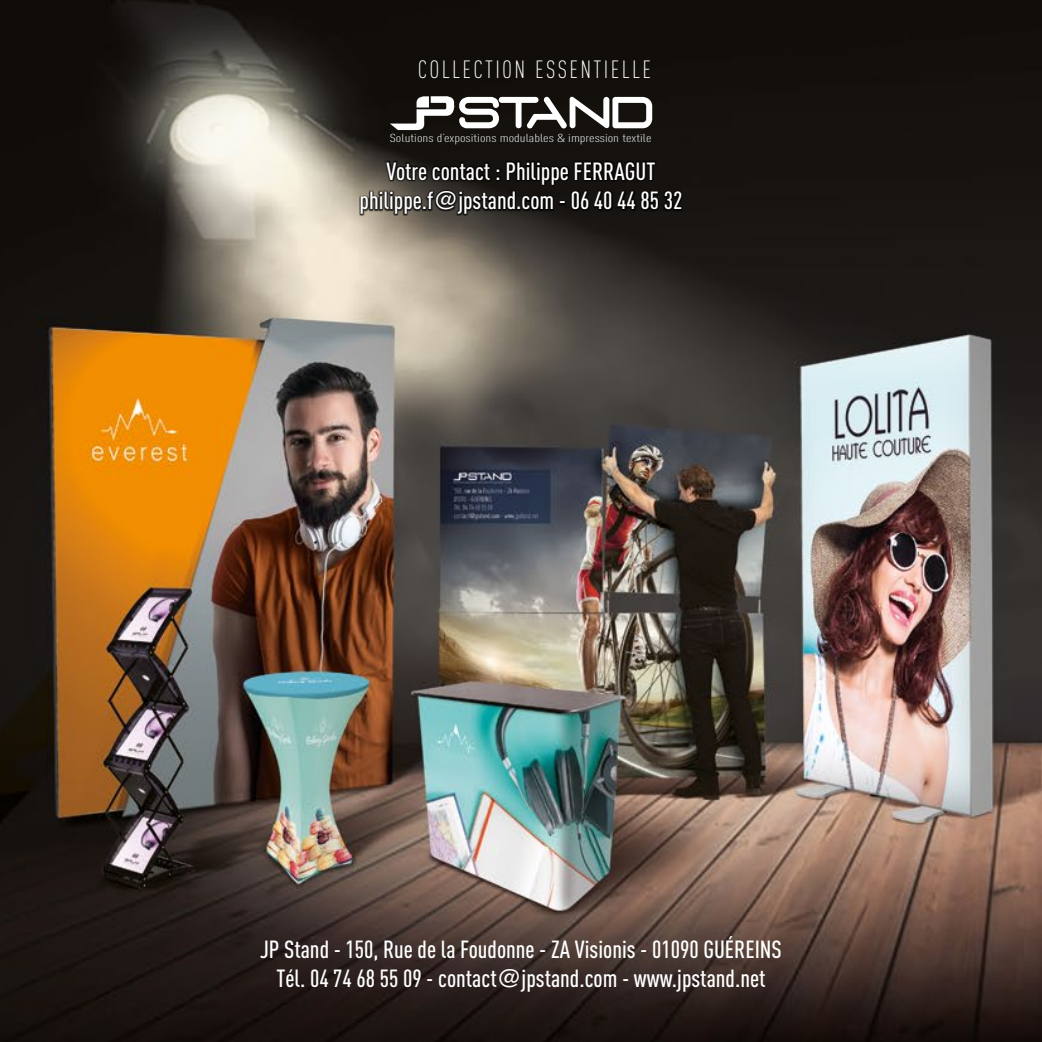
<style>
.page{position:relative;width:1042px;height:1042px;background:#fff}
.page>*{position:absolute;margin:0;border:0;box-sizing:border-box;transform-origin:0 0}
.t1{font:300 condensed 24.68px "DIN Pro";letter-spacing:.095em;color:#fff}
.t2{font:500 condensed 24.5px/29.4px "DIN Pro";color:#fff;text-align:center}
.t3{font:300 condensed 11.55px "DIN Pro";color:#fff;scale:1.41 1}
.s1{font-family:"Helvetica";font-weight:400;font-stretch:normal}
</style>
<div class="page">
<img style="left:0;top:0;width:1042px;height:1042px">
<svg style="left:390px;top:96px;width:262px;height:34px"></svg>
<div style="left:359px;top:160px;width:324px;height:56px;background:#000;opacity:.75"></div>
<p class="t1" style="left:418px;top:56px;width:235px">COLLECTION ESSENTIELLE</p>
<p class="t3" style="left:390px;top:131px;width:187px">Solutions d’expositions modulables &amp; impression textile</p>
<p class="t2" style="left:360px;top:156px;width:324px">Votre contact : Philippe FERRAGUT philippe.f<span class="s1">@</span>jpstand.com - 06 40 44 85 32</p>
<p class="t2" style="left:260px;top:934px;width:523px">JP Stand - 150, Rue de la Foudonne - ZA Visionis - 01090 GUÉREINS<br>Tél. 04 74 68 55 09 - contact<span class="s1">@</span>jpstand.com - www.jpstand.net</p>
</div>
